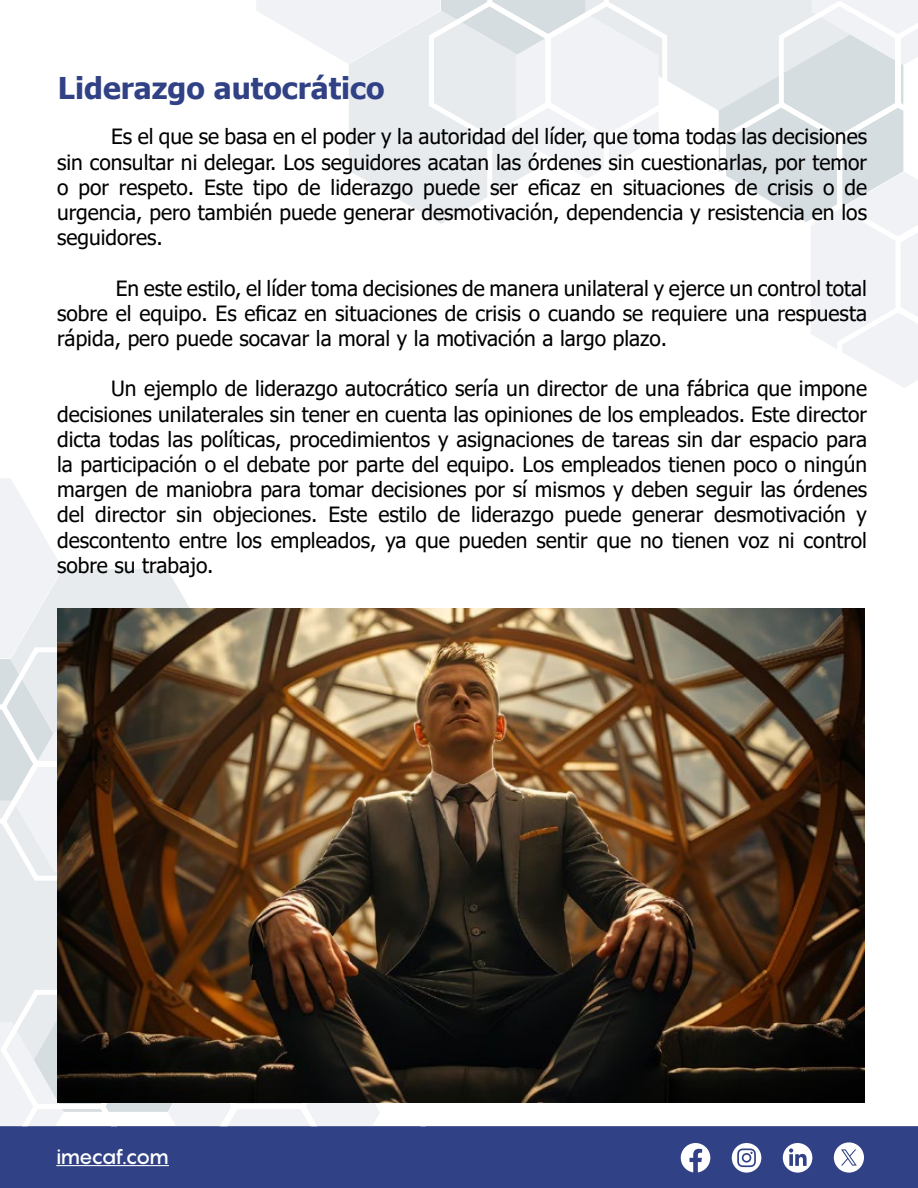
<style>
.page{position:relative;width:918px;height:1188px;background:#fff}
.page>*{position:absolute;margin:0;border:0;box-sizing:border-box;transform-origin:0 0}
.t1{font:700 30px "Tahoma";color:#314185}
.t2{font:21px/25.2px "Tahoma";color:#000;text-align:justify}
.t3{font:500 21px "Pangram";letter-spacing:-.075em;color:#fff}
</style>
<div class="page">
<svg style="left:256px;top:0;width:169px;height:214px"></svg>
<svg style="left:425px;top:0;width:493px;height:388px"></svg>
<div style="left:0;top:1126px;width:918px;height:62px;background:#314185;border:2px solid #314185"></div>
<hr style="left:56px;top:1165px;width:113px;height:1px;background:#fff">
<svg style="left:681px;top:1143px;width:29px;height:29px"></svg>
<svg style="left:732px;top:1143px;width:29px;height:30px"></svg>
<svg style="left:783px;top:1143px;width:29px;height:30px"></svg>
<svg style="left:834px;top:1142px;width:30px;height:31px"></svg>
<svg style="left:0;top:478px;width:384px;height:165px"></svg>
<svg style="left:0;top:643px;width:441px;height:483px"></svg>
<img style="left:58px;top:609px;width:807px;height:493px">
<h1 class="t1" style="left:58px;top:68px;width:328px">Liderazgo autocrático</h1>
<p class="t2" style="left:57px;top:125px;width:812px;text-indent:54px">Es el que se basa en el poder y la autoridad del líder, que toma todas las decisiones sin consultar ni delegar. Los seguidores acatan las órdenes sin cuestionarlas, por temor o por respeto. Este tipo de liderazgo puede ser eficaz en situaciones de crisis o de urgencia, pero también puede generar desmotivación, dependencia y resistencia en los seguidores.</p>
<p class="t2" style="left:57px;top:277px;width:811px;text-indent:59px">En este estilo, el líder toma decisiones de manera unilateral y ejerce un control total sobre el equipo. Es eficaz en situaciones de crisis o cuando se requiere una respuesta rápida, pero puede socavar la moral y la motivación a largo plazo.</p>
<p class="t2" style="left:57px;top:377px;width:812px;text-indent:54px">Un ejemplo de liderazgo autocrático sería un director de una fábrica que impone decisiones unilaterales sin tener en cuenta las opiniones de los empleados. Este director dicta todas las políticas, procedimientos y asignaciones de tareas sin dar espacio para la participación o el debate por parte del equipo. Los empleados tienen poco o ningún margen de maniobra para tomar decisiones por sí mismos y deben seguir las órdenes del director sin objeciones. Este estilo de liderazgo puede generar desmotivación y descontento entre los empleados, ya que pueden sentir que no tienen voz ni control sobre su trabajo.</p>
<p class="t3" style="left:56px;top:1142px;width:114px">imecaf.com</p>
</div>
